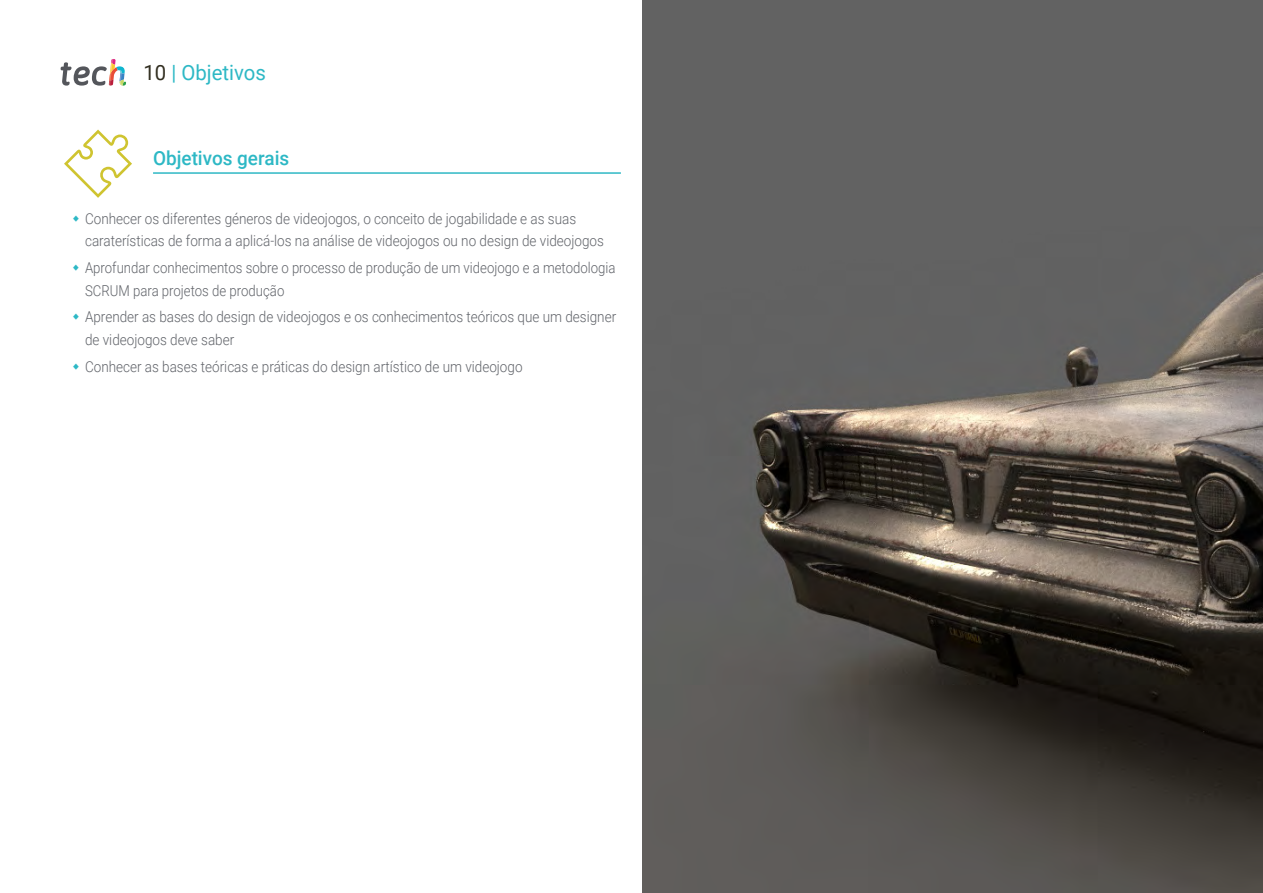
<style>
.page{position:relative;width:1263px;height:893px;background:#fff}
.page>*{position:absolute;margin:0;border:0;box-sizing:border-box;transform-origin:0 0}
.t1{font:21px "Roboto";color:#2db8c5}
.t2{font:500 19.5px "Roboto";color:#2db8c5}
.t3{font:300 15px/22.5px "Roboto";color:#61646a;scale:.9 1}
.t4{font:300 15px/22.5px "Roboto";color:#61646a;scale:.88 1}
.s1{color:#312e20}
</style>
<div class="page">
<hr style="left:153px;top:173px;width:468px;height:1px;background:#2db8c5">
<svg style="left:64px;top:130px;width:68px;height:68px"></svg>
<img style="left:642px;top:0;width:621px;height:893px">
<svg style="left:61px;top:59px;width:65px;height:27px"></svg>
<h1 class="t1" style="left:144px;top:57px;width:124px"><span class="s1">10</span> | Objetivos</h1>
<h2 class="t2" style="left:153px;top:144px;width:138px">Objetivos gerais</h2>
<p class="t3" style="left:85px;top:207px;width:578px">Conhecer os diferentes géneros de videojogos, o conceito de jogabilidade e as suas caraterísticas de forma a aplicá-los na análise de videojogos ou no design de videojogos</p>
<p class="t4" style="left:85px;top:256px;width:604px">Aprofundar conhecimentos sobre o processo de produção de um videojogo e a metodologia<br>SCRUM para projetos de produção</p>
<p class="t3" style="left:85px;top:305px;width:592px">Aprender as bases do design de videojogos e os conhecimentos teóricos que um designer de videojogos deve saber</p>
<p class="t3" style="left:85px;top:354px;width:488px">Conhecer as bases teóricas e práticas do design artístico de um videojogo</p>
</div>
